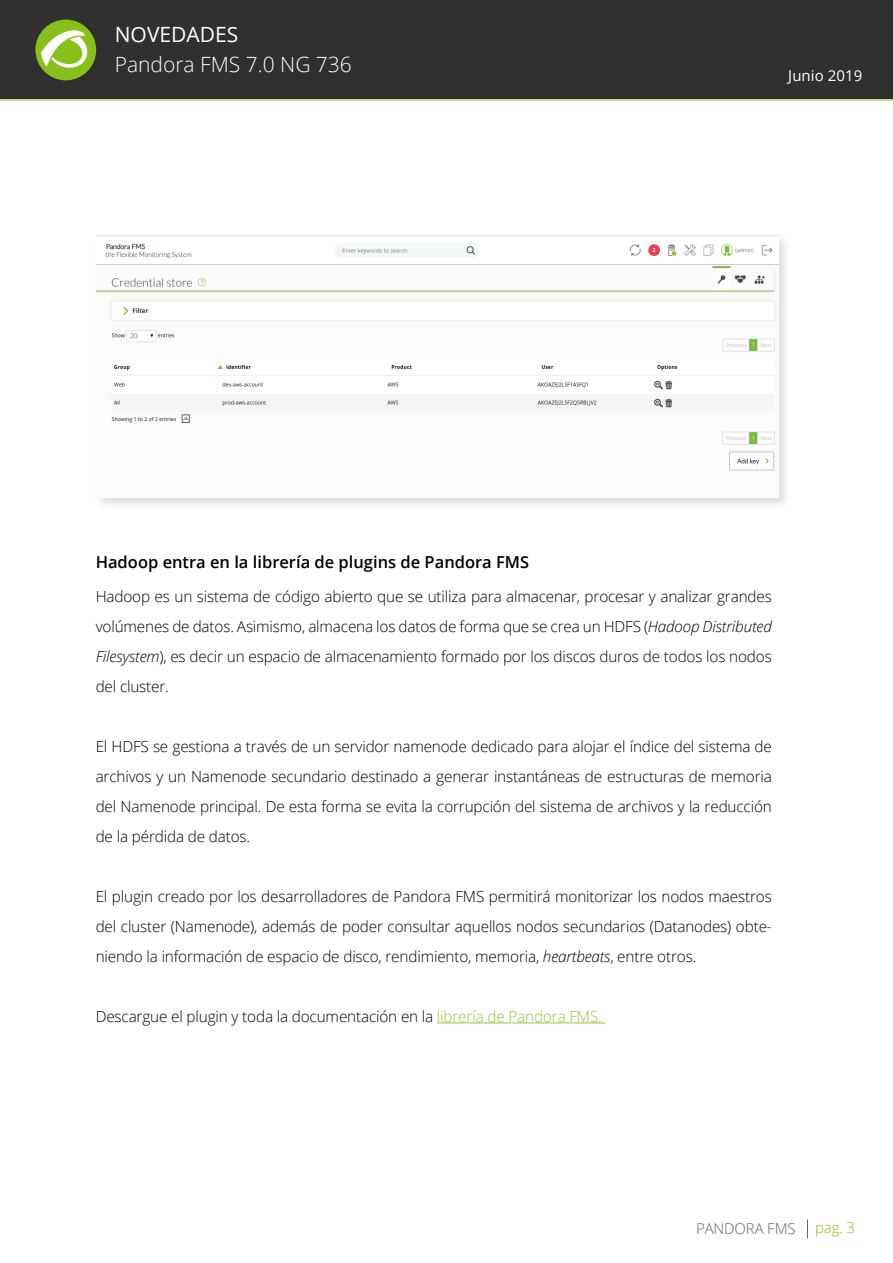
<style>
.page{position:relative;width:893px;height:1263px;background:#fff}
.page>*{position:absolute;margin:0;border:0;box-sizing:border-box;transform-origin:0 0}
.t1{font:300 21px "Open Sans";color:#fff}
.t2{font:21px "Open Sans";color:#fff}
.t3{font:600 16.5px "Open Sans";color:#000}
.t4{font:300 15.3px/30px "Open Sans";letter-spacing:-.01em;color:#000;text-align:justify}
.t5{font:300 15px "Open Sans";letter-spacing:-.01em;color:#6b6360}
.t6{font:15px "Open Sans";letter-spacing:.005em;color:#fff}
.t7{font:300 15px "Open Sans";color:#87c01a}
.s1{font-style:italic}
.s2{color:#92c73d}
</style>
<div class="page">
<div style="left:0;top:0;width:893px;height:99px;background:#312f30"></div>
<svg style="left:807px;top:1219px;width:1px;height:19px"></svg>
<div style="left:35px;top:20px;width:61px;height:60px;background:#87c01a;border-radius:50%"></div>
<svg style="left:41px;top:30px;width:47px;height:38px"></svg>
<hr style="left:0;top:100px;width:893px;height:1px;background:#87c01a">
<div style="left:93px;top:232px;width:698px;height:279px;background:#231f20;opacity:.15"></div>
<img style="left:96px;top:236px;width:683px;height:262px">
<hr style="left:437px;top:1022px;width:168px;height:1px;background:#92c73d">
<h1 class="t2" style="left:115px;top:20px;width:125px">NOVEDADES</h1>
<h1 class="t1" style="left:115px;top:50px;width:239px">Pandora FMS 7.0 NG 736</h1>
<p class="t6" style="left:788px;top:65px;width:76px">Junio 2019</p>
<p class="t3" style="left:96px;top:550px;width:435px">Hadoop entra en la librería de plugins de Pandora FMS</p>
<p class="t4" style="left:96px;top:581px;width:678px">Hadoop es un sistema de código abierto que se utiliza para almacenar, procesar y analizar grandes volúmenes de datos. Asimismo, almacena los datos de forma que se crea un HDFS (<span class="s1">Hadoop Distributed Filesystem</span>), es decir un espacio de almacenamiento formado por los discos duros de todos los nodos del cluster.</p>
<p class="t4" style="left:96px;top:731px;width:678px">El HDFS se gestiona a través de un servidor namenode dedicado para alojar el índice del sistema de archivos y un Namenode secundario destinado a generar instantáneas de estructuras de memoria del Namenode principal. De esta forma se evita la corrupción del sistema de archivos y la reducción de la pérdida de datos.</p>
<p class="t4" style="left:96px;top:881px;width:678px">El plugin creado por los desarrolladores de Pandora FMS permitirá monitorizar los nodos maestros del cluster (Namenode), además de poder consultar aquellos nodos secundarios (Datanodes) obte&shy;niendo la información de espacio de disco, rendimiento, memoria, <span class="s1">heartbeats</span>, entre otros.</p>
<p class="t4" style="left:96px;top:1001px;width:508px">Descargue el plugin y toda la documentación en la <span class="s2">librería de Pandora FMS.</span></p>
<p class="t5" style="left:696px;top:1218px;width:101px">PANDORA FMS</p>
<p class="t7" style="left:815px;top:1217px;width:42px">pag. 3</p>
</div>
